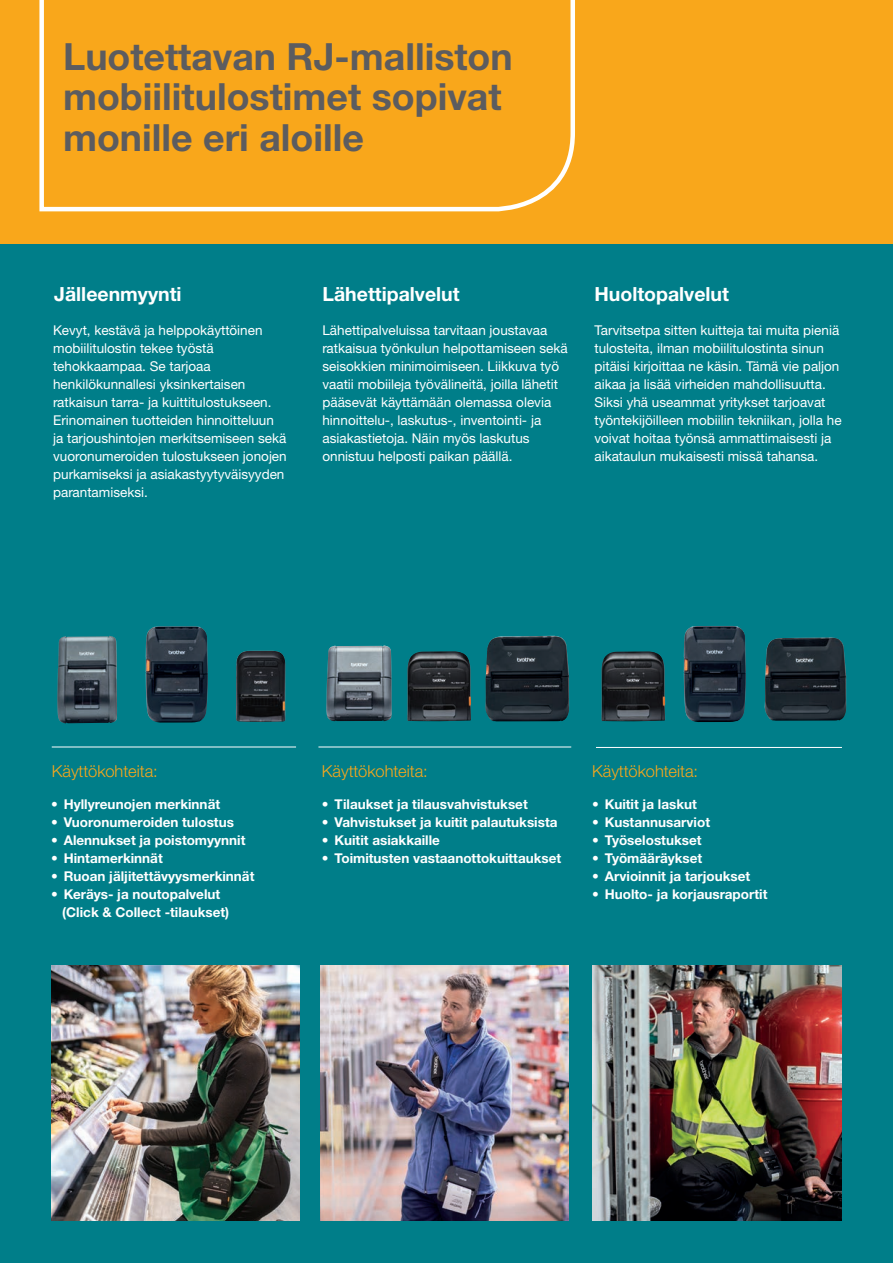
<style>
.page{position:relative;width:893px;height:1263px;background:#fff}
.page>*{position:absolute;margin:0;border:0;box-sizing:border-box;transform-origin:0 0}
.t1{font:700 37.5px/40.5px "Helvetica Neue LTW1 G";color:#5c5c5f}
.t2{font:700 19.5px "Helvetica Neue LTW1 G";color:#fff}
.Body{font:300 16.5px "Helvetica Neue LTW1 G";color:#f9a71b}
.Body-2{font:13.5px/18px "Helvetica Neue LTW1 G";color:#fff}
.t3{font:700 13.5px/18px "Helvetica Neue LTW1 G";color:#fff}
</style>
<div class="page">
<div style="left:0;top:0;width:893px;height:246px;background:#f9a71b"></div>
<div style="left:0;top:244px;width:893px;height:1019px;background:#007e89"></div>
<svg style="left:39px;top:0;width:536px;height:211px"></svg>
<img style="left:51px;top:965px;width:248px;height:255px">
<img style="left:320px;top:965px;width:249px;height:255px">
<hr style="left:52px;top:747px;width:244px;height:1px;background:#fff">
<hr style="left:318px;top:747px;width:253px;height:1px;background:#fff">
<hr style="left:596px;top:747px;width:246px;height:1px;background:#fff">
<img style="left:326px;top:645px;width:66px;height:76px">
<img style="left:485px;top:636px;width:84px;height:85px">
<img style="left:765px;top:637px;width:81px;height:84px">
<img style="left:57px;top:636px;width:52px;height:76px">
<img style="left:236px;top:650px;width:50px;height:72px">
<img style="left:407px;top:651px;width:64px;height:71px">
<img style="left:601px;top:651px;width:64px;height:71px">
<img style="left:684px;top:626px;width:62px;height:96px">
<img style="left:146px;top:626px;width:62px;height:97px">
<img style="left:592px;top:965px;width:250px;height:255px">
<p class="t1" style="left:63px;top:36px;width:451px">Luotettavan RJ-malliston</p>
<p class="t1" style="left:63px;top:77px;width:440px">mobiilitulostimet sopivat monille eri aloille</p>
<p class="t2" style="left:54px;top:282px;width:129px">Jälleenmyynti</p>
<p class="Body-2" style="left:53px;top:321px;width:235px">Kevyt, kestävä ja helppokäyttöinen mobiilitulostin tekee työstä tehokkaampaa. Se tarjoaa henkilökunnallesi yksinkertaisen ratkaisun tarra- ja kuittitulostukseen.<br>Erinomainen tuotteiden hinnoitteluun ja tarjoushintojen merkitsemiseen sekä vuoronumeroiden tulostukseen jonojen purkamiseksi ja asiakastyytyväisyyden parantamiseksi.</p>
<p class="t2" style="left:322px;top:282px;width:139px">Lähettipalvelut</p>
<p class="Body-2" style="left:322px;top:321px;width:247px">Lähettipalveluissa tarvitaan joustavaa ratkaisua työnkulun helpottamiseen sekä seisokkien minimoimiseen. Liikkuva työ vaatii mobiileja työvälineitä, joilla lähetit pääsevät käyttämään olemassa olevia hinnoittelu-, laskutus-, inventointi- ja asiakastietoja. Näin myös laskutus onnistuu helposti paikan päällä.</p>
<p class="t2" style="left:594px;top:282px;width:136px">Huoltopalvelut</p>
<p class="Body-2" style="left:594px;top:321px;width:249px">Tarvitsetpa sitten kuitteja tai muita pieniä tulosteita, ilman mobiilitulostinta sinun pitäisi kirjoittaa ne käsin. Tämä vie paljon aikaa ja lisää virheiden mahdollisuutta.<br>Siksi yhä useammat yritykset tarjoavat työntekijöilleen mobiilin tekniikan, jolla he voivat hoitaa työnsä ammattimaisesti ja aikataulun mukaisesti missä tahansa.</p>
<p class="Body" style="left:52px;top:761px;width:108px">Käyttökohteita:</p>
<p class="t3" style="left:51px;top:795px;width:171px">• Hyllyreunojen merkinnät</p>
<p class="t3" style="left:51px;top:813px;width:184px">• Vuoronumeroiden tulostus</p>
<p class="t3" style="left:51px;top:831px;width:196px">• Alennukset ja poistomyynnit</p>
<p class="t3" style="left:51px;top:849px;width:113px">• Hintamerkinnät</p>
<p class="t3" style="left:51px;top:867px;width:205px">• Ruoan jäljitettävyysmerkinnät</p>
<p class="t3" style="left:62px;top:885px;width:168px;text-indent:-11px">• Keräys- ja noutopalvelut (Click &amp; Collect -tilaukset)</p>
<p class="Body" style="left:322px;top:761px;width:108px">Käyttökohteita:</p>
<p class="t3" style="left:322px;top:795px;width:207px">• Tilaukset ja tilausvahvistukset</p>
<p class="t3" style="left:322px;top:813px;width:237px">• Vahvistukset ja kuitit palautuksista</p>
<p class="t3" style="left:322px;top:831px;width:120px">• Kuitit asiakkaille</p>
<p class="t3" style="left:322px;top:849px;width:241px">• Toimitusten vastaanottokuittaukset</p>
<p class="Body" style="left:592px;top:761px;width:108px">Käyttökohteita:</p>
<p class="t3" style="left:592px;top:795px;width:106px">• Kuitit ja laskut</p>
<p class="t3" style="left:592px;top:813px;width:119px">• Kustannusarviot</p>
<p class="t3" style="left:592px;top:831px;width:111px">• Työselostukset</p>
<p class="t3" style="left:592px;top:849px;width:112px">• Työmääräykset</p>
<p class="t3" style="left:592px;top:867px;width:160px">• Arvioinnit ja tarjoukset</p>
<p class="t3" style="left:592px;top:885px;width:177px">• Huolto- ja korjausraportit</p>
</div>
